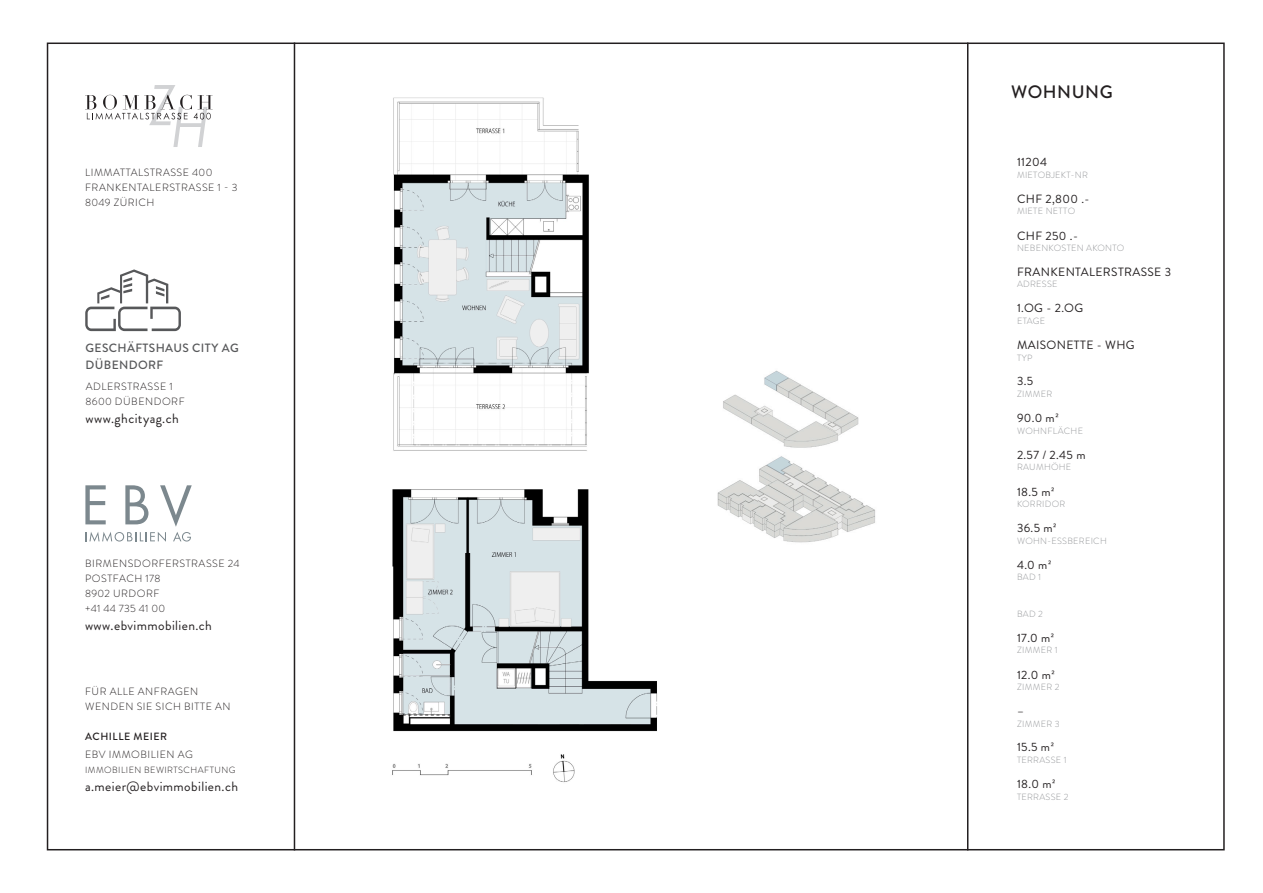
<style>
.page{position:relative;width:1263px;height:893px;background:#fff}
.page>*{position:absolute;margin:0;border:0;box-sizing:border-box;transform-origin:0 0}
.t1{font:500 18px "Brandon Grotesque";letter-spacing:.03em;color:#231f20}
.t2{font:13.5px "Brandon Grotesque";letter-spacing:.03em;color:#231f20}
.t3{font:12px "Brandon Grotesque";letter-spacing:.03em;color:#231f20}
.t4{font:500 12px/16.5px "Brandon Grotesque";letter-spacing:.03em;color:#57585a}
.t5{font:300 10.5px/15px "Brandon Grotesque";letter-spacing:.05em;color:#231f20}
.t6{font:500 10.5px "Brandon Grotesque";letter-spacing:.05em;color:#231f20}
.t7{font:300 9px "Brandon Grotesque";letter-spacing:.03em;color:#939598}
.t8{font:300 9px "Brandon Grotesque";letter-spacing:.05em;color:#231f20}
</style>
<div class="page">
<svg style="left:85px;top:485px;width:107px;height:57px"></svg>
<svg style="left:85px;top:85px;width:128px;height:62px"></svg>
<svg style="left:85px;top:269px;width:96px;height:62px"></svg>
<hr style="left:294px;top:43px;width:1px;height:807px;background:#231f20">
<hr style="left:967px;top:43px;width:1px;height:807px;background:#231f20">
<img style="left:392px;top:97px;width:265px;height:685px">
<img style="left:717px;top:370px;width:158px;height:173px">
<p class="t5" style="left:85px;top:165px;width:154px">LIMMATTALSTRASSE 400<br>FRANKENTALERSTRASSE 1 - 3<br>8049 ZÜRICH</p>
<p class="t4" style="left:86px;top:340px;width:155px">GESCHÄFTSHAUS CITY AG<br>DÜBENDORF</p>
<p class="t5" style="left:86px;top:379px;width:101px">ADLERSTRASSE 1<br>8600 DÜBENDORF</p>
<p class="t2" style="left:86px;top:409px;width:95px">www.ghcityag.ch</p>
<p class="t5" style="left:85px;top:555px;width:156px">BIRMENSDORFERSTRASSE 24<br>POSTFACH 178<br>8902 URDORF<br>+41 44 735 41 00</p>
<p class="t2" style="left:85px;top:616px;width:128px">www.ebvimmobilien.ch</p>
<p class="t5" style="left:85px;top:684px;width:147px">FÜR ALLE ANFRAGEN<br>WENDEN SIE SICH BITTE AN</p>
<p class="t6" style="left:85px;top:729px;width:84px">ACHILLE MEIER</p>
<p class="t5" style="left:85px;top:747px;width:109px">EBV IMMOBILIEN AG</p>
<p class="t8" style="left:85px;top:764px;width:152px">IMMOBILIEN BEWIRTSCHAFTUNG</p>
<p class="t2" style="left:85px;top:777px;width:155px">a.meier@ebvimmobilien.ch</p>
<p class="t1" style="left:1011px;top:79px;width:103px">WOHNUNG</p>
<p class="t3" style="left:1017px;top:154px;width:32px">11204</p>
<p class="t3" style="left:1017px;top:191px;width:74px">CHF 2,800 .-</p>
<p class="t3" style="left:1017px;top:228px;width:62px">CHF 250 .-</p>
<p class="t3" style="left:1017px;top:264px;width:156px">FRANKENTALERSTRASSE 3</p>
<p class="t3" style="left:1017px;top:300px;width:68px">1.OG - 2.OG</p>
<p class="t3" style="left:1017px;top:337px;width:119px">MAISONETTE - WHG</p>
<p class="t3" style="left:1017px;top:373px;width:18px">3.5</p>
<p class="t3" style="left:1017px;top:410px;width:43px">90.0 m2</p>
<p class="t3" style="left:1017px;top:446px;width:70px">2.57 / 2.45 m</p>
<p class="t3" style="left:1017px;top:483px;width:39px">18.5 m2</p>
<p class="t3" style="left:1017px;top:520px;width:41px">36.5 m2</p>
<p class="t3" style="left:1017px;top:556px;width:36px">4.0 m2</p>
<p class="t7" style="left:1017px;top:168px;width:72px">MIETOBJEKT-NR</p>
<p class="t7" style="left:1017px;top:205px;width:60px">MIETE NETTO</p>
<p class="t7" style="left:1017px;top:242px;width:109px">NEBENKOSTEN AKONTO</p>
<p class="t7" style="left:1017px;top:278px;width:42px">ADRESSE</p>
<p class="t7" style="left:1017px;top:315px;width:30px">ETAGE</p>
<p class="t7" style="left:1017px;top:351px;width:17px">TYP</p>
<p class="t7" style="left:1017px;top:388px;width:37px">ZIMMER</p>
<p class="t7" style="left:1017px;top:425px;width:68px">WOHNFLÄCHE</p>
<p class="t7" style="left:1017px;top:461px;width:56px">RAUMHÖHE</p>
<p class="t7" style="left:1017px;top:498px;width:50px">KORRIDOR</p>
<p class="t7" style="left:1017px;top:534px;width:91px">WOHN-ESSBEREICH</p>
<p class="t7" style="left:1017px;top:571px;width:26px">BAD 1</p>
<p class="t7" style="left:1017px;top:608px;width:27px">BAD 2</p>
<p class="t7" style="left:1017px;top:644px;width:42px">ZIMMER 1</p>
<p class="t7" style="left:1017px;top:681px;width:44px">ZIMMER 2</p>
<p class="t7" style="left:1017px;top:717px;width:44px">ZIMMER 3</p>
<p class="t7" style="left:1017px;top:754px;width:51px">TERRASSE 1</p>
<p class="t7" style="left:1017px;top:791px;width:53px">TERRASSE 2</p>
<p class="t3" style="left:1017px;top:630px;width:39px">17.0 m2</p>
<p class="t3" style="left:1017px;top:666px;width:39px">12.0 m2</p>
<p class="t3" style="left:1017px;top:703px;width:8px">–</p>
<p class="t3" style="left:1017px;top:739px;width:39px">15.5 m2</p>
<p class="t3" style="left:1017px;top:776px;width:40px">18.0 m2</p>
</div>
